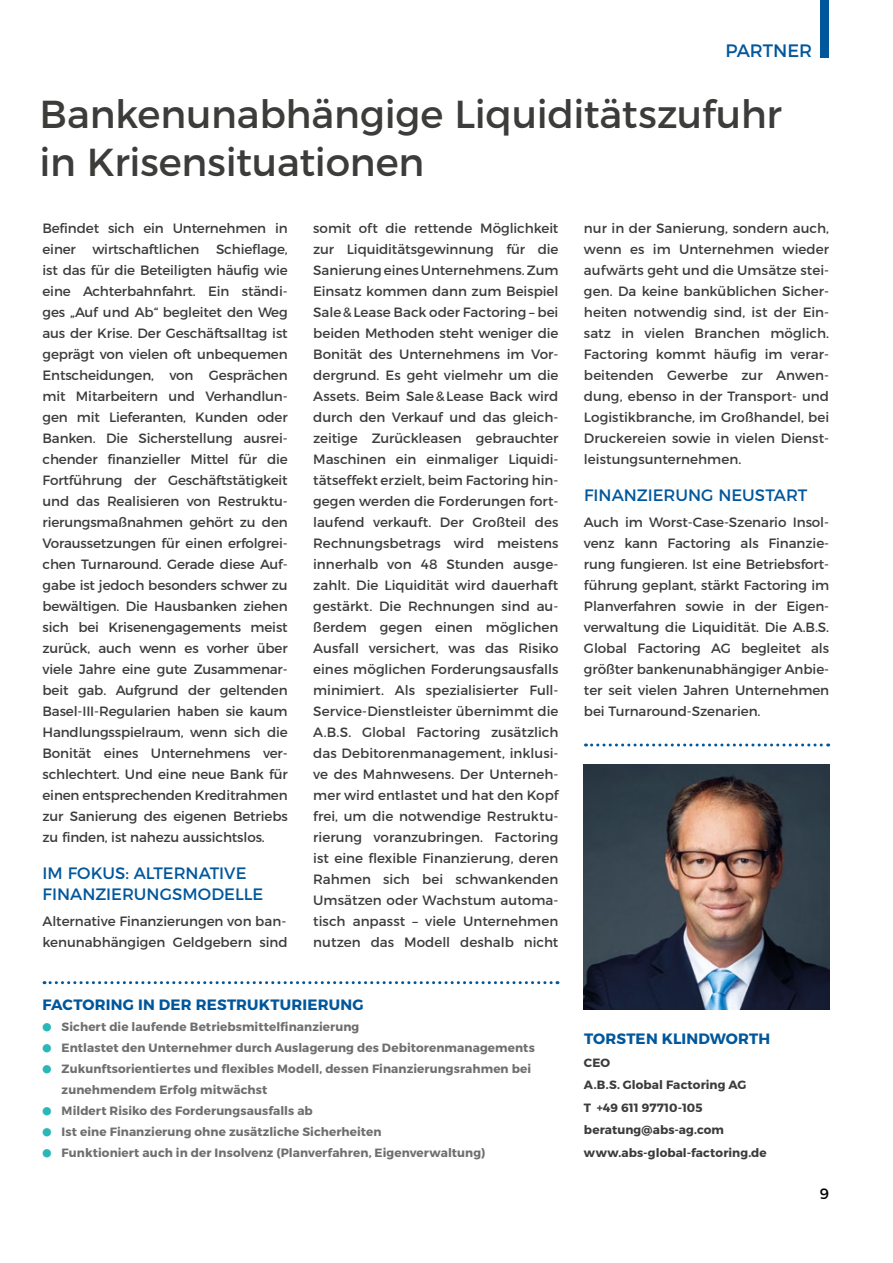
<style>
.page{position:relative;width:893px;height:1263px;background:#fff}
.page>*{position:absolute;margin:0;border:0;box-sizing:border-box;transform-origin:0 0}
.t1{font:39px/48px "Montserrat";letter-spacing:-.005em;color:#3c3c3b}
.t2{font:18px "Montserrat";letter-spacing:-.005em;color:#00579c}
.t3{font:16.5px/21px "Montserrat";color:#00579c}
.t4{font:700 15px "Montserrat";letter-spacing:.015em;color:#00579c}
.t5{font:15px "Montserrat";color:#000}
.t6{font:13.5px/21px "Montserrat";letter-spacing:-.005em;color:#3c3c3b;text-align:justify}
.t7{font:700 12px/21px "Montserrat";letter-spacing:.005em;color:#706f6f}
.t8{font:700 12px/22.5px "Montserrat";letter-spacing:.005em;color:#3c3c3b}
.s1{color:#2bb6b7}
</style>
<div class="page">
<img style="left:584px;top:764px;width:245px;height:246px">
<div style="left:821px;top:0;width:8px;height:57px;background:#00579c"></div>
<svg style="left:44px;top:981px;width:514px;height:3px"></svg>
<svg style="left:585px;top:743px;width:244px;height:3px"></svg>
<h2 class="t2" style="left:725px;top:40px;width:88px">partner</h2>
<h1 class="t1" style="left:40px;top:90px;width:744px">Bankenunabhängige Liquiditätszufuhr in Krisensituationen</h1>
<p class="t6" style="left:43px;top:217px;width:247px">Befindet sich ein U nternehmen in einer wirtschaftlichen Schieflage, ist das für die Beteiligten häufig wie eine Achterbahnfahrt. Ein ständi&shy;ges „Auf und Ab“ begleitet den Weg aus der Krise. Der Geschäftsalltag ist geprägt von vielen oft unbequemen Entscheidungen, von Gesprächen mit Mitarbeitern und Verhandlun&shy;gen mit Lieferanten, Kunden oder Banken. Die Sicherstellung ausrei&shy;chender finanzieller Mittel für die Fortführung der Geschäftstätigkeit und das Realisieren von Restruktu&shy;rierungsmaßnahmen gehört zu den Voraussetzungen für einen erfolgrei&shy;chen Turnaround. Gerade diese Auf&shy;gabe ist jedoch besonders schwer zu bewältigen. Die Hausbanken ziehen sich bei Krisenengagements meist zurück, auch wenn es vorher über viele Jahre eine gute Zusammenar&shy;beit gab. Aufgrund der geltenden Basel-III -Regularien haben sie kaum Handlungsspielraum, wenn sich die Bonität eines U nternehmens ver&shy;schlechtert. U nd eine neue Bank für einen entsprechenden Kreditrahmen zur Sanierung des eigenen Betriebs zu finden, ist nahezu aussichtslos.</p>
<p class="t3" style="left:43px;top:863px;width:222px">im Fokus: Alternative<br>Finanzierungsmodelle</p>
<p class="t6" style="left:43px;top:910px;width:247px">Alternative Finanzierungen von ban&shy;kenunabhängigen Geldgebern sind</p>
<p class="t6" style="left:313px;top:217px;width:247px">somit oft die rettende Möglichkeit zur Liquiditätsgewinnung für die Sanierung eines Unternehmens. Zum Einsatz kommen dann zum Beispiel Sale&amp;Lease Back oder Factoring – bei beiden Methoden steht weniger die Bonität des Unternehmens im Vor&shy;dergrund. Es geht vielmehr um die Assets. Beim Sale&amp;Lease Back wird durch den Verkauf und das gleich&shy;zeitige Zurückleasen gebrauchter Maschinen ein einmaliger Liquidi&shy;tätseffekt erzielt, beim Factoring hin&shy;gegen werden die Forderungen fort&shy;laufend verkauft. Der Großteil des Rechnungsbetrags wird meistens innerhalb von 48 Stunden ausge&shy;zahlt. Die Liquidität wird dauerhaft gestärkt. Die Rechnungen sind au&shy;ßerdem gegen einen möglichen Ausfall versichert, was das Risiko eines möglichen Forderungsausfalls minimiert. Als spezialisierter Full-Service-Dienstleister übernimmt die A.B.S. Global Factoring zusätzlich das Debitorenmanagement, inklusi&shy;ve des Mahnwesens. Der Unterneh&shy;mer wird entlastet und hat den Kopf frei, um die notwendige Restruktu&shy;rierung voranzubringen. Factoring ist eine flexible Finanzierung, deren Rahmen sich bei schwankenden Umsätzen oder Wachstum automa&shy;tisch anpasst – viele Unternehmen nutzen das Modell deshalb nicht</p>
<p class="t6" style="left:584px;top:217px;width:247px">nur in der Sanierung, sondern auch, wenn es im Unternehmen wieder aufwärts geht und die Umsätze stei&shy;gen. Da keine banküblichen Sicher&shy;heiten notwendig sind, ist der Ein&shy;satz in vielen Branchen möglich.<br>Factoring kommt häufig im verar&shy;beitenden Gewerbe zur Anwen&shy;dung, ebenso in der Transport- und Logistikbranche, im Großhandel, bei Druckereien sowie in vielen Dienst&shy;leistungsunternehmen.</p>
<p class="t3" style="left:584px;top:485px;width:225px">Finanzierung N eustart</p>
<p class="t6" style="left:584px;top:511px;width:247px">Auch im Worst-Case-Szenario I nsol&shy;venz kann Factoring als Finanzie&shy;rung fungieren. Ist eine Betriebsfort&shy;führung geplant, stärkt Factoring im Planverfahren sowie in der Eigen&shy;verwaltung die Liquidität. Die A.B.S.<br>Global Factoring AG</p>
<p class="t6" style="left:584px;top:637px;width:247px;text-indent:157px">begleitet als größter bankenunabhängiger Anbie&shy;ter seit vielen Jahren Unternehmen bei Turnaround-Szenarien.</p>
<p class="t4" style="left:43px;top:995px;width:321px">Factoring in der Restrukturierung</p>
<p class="t7" style="left:43px;top:1016px;width:318px"><span class="s1">●</span> Sichert die laufende Betriebsmittelfinanzierung</p>
<p class="t7" style="left:43px;top:1037px;width:494px"><span class="s1">●</span> Entlastet den Unternehmer durch Auslagerung des Debitorenmanagements</p>
<p class="t7" style="left:62px;top:1058px;width:471px;text-indent:-19px"><span class="s1">●</span> Zukunftsorientiertes und flexibles Modell, dessen Finanzierungsrahmen bei zunehmendem Erfolg mitwächst</p>
<p class="t7" style="left:43px;top:1100px;width:272px"><span class="s1">●</span> Mildert Risiko des Forderungsausfalls ab</p>
<p class="t7" style="left:43px;top:1121px;width:341px"><span class="s1">●</span> Ist eine Finanzierung ohne zusätzliche Sicherheiten</p>
<p class="t7" style="left:43px;top:1142px;width:444px"><span class="s1">●</span> Funktioniert auch in der Insolvenz (Planverfahren, Eigenverwaltung)</p>
<p class="t4" style="left:584px;top:1029px;width:186px">To rsten Klindwo rth</p>
<p class="t8" style="left:584px;top:1051px;width:184px">CEO<br>A.B.S. Global Factoring AG<br>T +49 611 97710-105 beratung@abs-ag.com www.abs-global-factoring.de</p>
<p class="t5" style="left:820px;top:1184px;width:11px">9</p>
</div>
